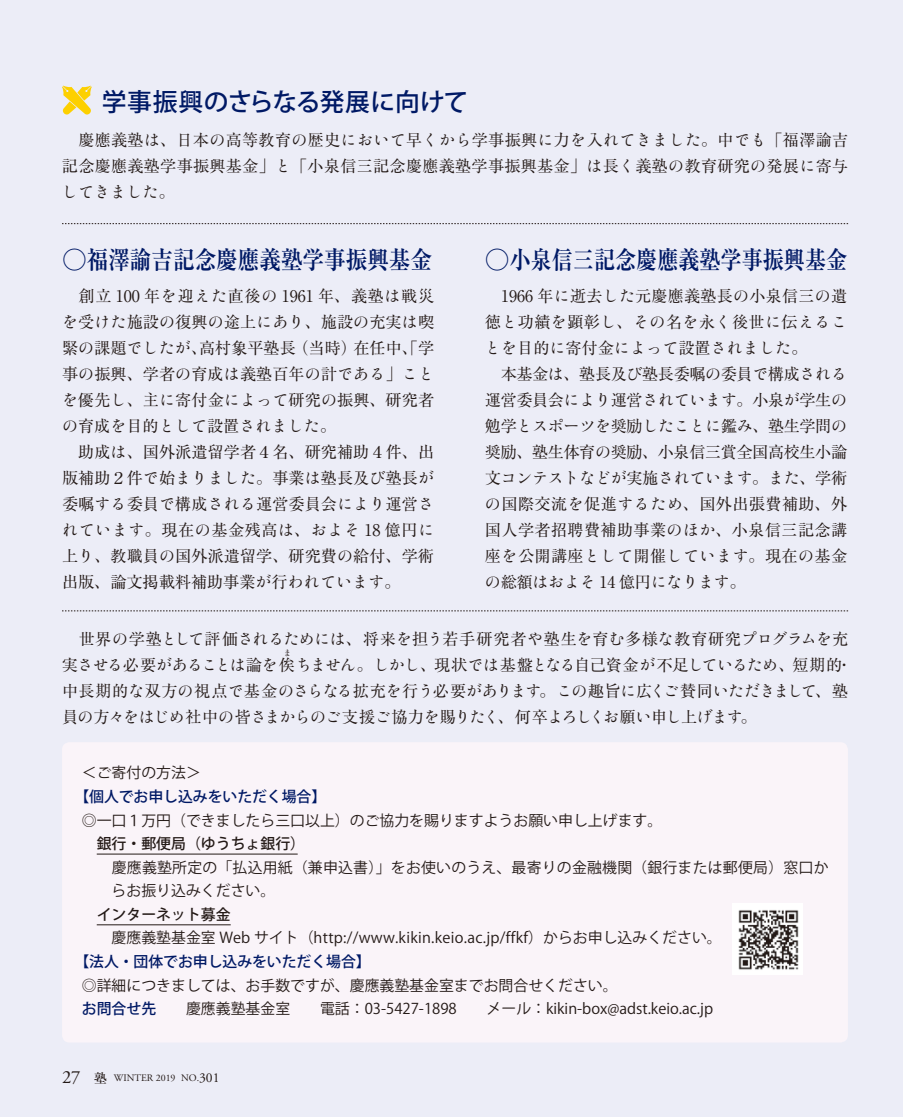
<style>
.page{position:relative;width:903px;height:1117px;background:#fff}
.page>*{position:absolute;margin:0;border:0;box-sizing:border-box;transform-origin:0 0}
.t1{font:700 24.85px "Ryumin Pr 5";color:#001965;scale:.87 1}
.t2{font:700 24.85px "Ryumin Pr 5";color:#001965;scale:.85 1}
.t3{font:500 24.85px "Koz Go Pro";letter-spacing:.005em;color:#001965}
.t4{font:16.1px/26.1px "Ryumin Pr 5";letter-spacing:.01em;color:#231916;text-align:justify}
.t5{font:16.1px/26.1px "Ryumin Std Regular KO";letter-spacing:-.085em;color:#231916}
.t6{font:16.1px "Ryumin Std Regular KO";letter-spacing:-.025em;color:#231916}
.t7{font:16.1px/26.1px "Ryumin Pr 5";letter-spacing:-.025em;color:#231916}
.t8{font:16.1px "Ryumin Std Regular KO";letter-spacing:-.07em;color:#231916}
.t9{font:16.1px "Ryumin Pr 5";letter-spacing:.05em;color:#231916}
.t10{font:16.1px "Ryumin Std Regular KO";color:#231916}
.t11{font:14.88px/23.6px "Koz Go Pro";color:#231916}
.t12{font:500 14.88px "Koz Go Pro";letter-spacing:-.005em;color:#001965}
.t13{font:500 14.88px "Koz Go Pro";color:#231916}
.t14{font:9.97px "Adobe Garamond Pro";color:#231916}
.t15{font:8.05px "Ryumin Std Regular KO";color:#231916}
.s1{font-family:"Ryumin Std Regular KO"}
.s2{font-family:"Ryumin Pr 5"}
.s3{font-weight:500}
.s4{font-weight:500;color:#001965}
.s5{color:#001965}
.s6{font-size:18.55px}
.s7{font-family:"Ryumin Pr 5";font-weight:500;font-size:12.95px}
.s8{font-size:13.65px}
</style>
<div class="page">
<div style="left:0;top:0;width:903px;height:1116px;background:#ecedf7"></div>
<div style="left:62px;top:742px;width:786px;height:300px;background:#faf4f9;border-radius:7px"></div>
<hr style="left:97px;top:853px;width:201px;height:1px;background:#231916">
<hr style="left:97px;top:924px;width:134px;height:1px;background:#231916">
<svg style="left:62px;top:86px;width:30px;height:29px"></svg>
<svg style="left:62px;top:223px;width:786px;height:1px"></svg>
<svg style="left:62px;top:610px;width:786px;height:1px"></svg>
<img style="left:732px;top:903px;width:71px;height:71px">
<h1 class="t3" style="left:102px;top:86px;width:368px">学事振興のさらなる発展に向けて</h1>
<p class="t4" style="left:62px;top:126px;width:788px">　慶應義塾<span class="s1">は</span>、日本<span class="s1">の</span>高等教育<span class="s1">の</span>歴史<span class="s1">において</span>早<span class="s1">くから</span>学事振興<span class="s1">に</span>力<span class="s1">を</span>入<span class="s1">れてきました</span>。中<span class="s1">でも</span>「福澤諭吉記念慶應義塾学事振興基金」<span class="s1">と</span>「小泉信三記念慶應義塾学事振興基金」<span class="s1">は</span>長<span class="s1">く</span>義塾<span class="s1">の</span>教育研究<span class="s1">の</span>発展<span class="s1">に</span>寄与</p>
<p class="t6" style="left:62px;top:180px;width:114px">してきました<span class="s2">。</span></p>
<h1 class="t1" style="left:62px;top:240px;width:427px"><span class="s3">○</span>福澤諭吉記念慶應義塾学事振興基金</h1>
<h1 class="t2" style="left:485px;top:240px;width:428px"><span class="s3">○</span>小泉信三記念慶應義塾学事振興基金</h1>
<p class="t4" style="left:62px;top:281px;width:374px">　創立 100 年<span class="s1">を</span>迎<span class="s1">えた</span>直後<span class="s1">の</span> 1961 年、義塾<span class="s1">は</span>戦災<span class="s1">を</span>受<span class="s1">けた</span>施設<span class="s1">の</span>復興<span class="s1">の</span>途上<span class="s1">にあり</span>、施設<span class="s1">の</span>充実<span class="s1">は</span>喫緊<span class="s1">の</span>課題<span class="s1">でしたが</span>、高村象平塾長（当時）在任中、「学事<span class="s1">の</span>振興、学者<span class="s1">の</span>育成<span class="s1">は</span>義塾百年<span class="s1">の</span>計<span class="s1">である</span>」<span class="s1">ことを</span>優先<span class="s1">し</span>、主<span class="s1">に</span>寄付金<span class="s1">によって</span>研究<span class="s1">の</span>振興、研究者</p>
<p class="t10" style="left:62px;top:414px;width:276px">の<span class="s2">育成</span>を<span class="s2">目的</span>として<span class="s2">設置</span>されました<span class="s2">。</span></p>
<p class="t4" style="left:62px;top:438px;width:374px">　助成<span class="s1">は</span>、国外派遣留学者４名、研究補助４件、出版補助２件<span class="s1">で</span>始<span class="s1">まりました</span>。事業<span class="s1">は</span>塾長及<span class="s1">び</span>塾長<span class="s1">が</span>委嘱<span class="s1">する</span>委員<span class="s1">で</span>構成<span class="s1">される</span>運営委員会<span class="s1">により</span>運営<span class="s1">されています</span>。現在<span class="s1">の</span>基金残高<span class="s1">は</span>、<span class="s1">およそ</span> 18 億円<span class="s1">に</span>上<span class="s1">り</span>、教職員<span class="s1">の</span>国外派遣留学、研究費<span class="s1">の</span>給付、学術出版、論文掲載料補助事業<span class="s1">が</span>行<span class="s1">われています</span>。</p>
<p class="t4" style="left:485px;top:281px;width:364px">　1966 年<span class="s1">に</span>逝去<span class="s1">した</span>元慶應義塾長<span class="s1">の</span>小泉信三<span class="s1">の</span>遺徳<span class="s1">と</span>功績<span class="s1">を</span>顕彰<span class="s1">し</span>、<span class="s1">その</span>名<span class="s1">を</span>永<span class="s1">く</span>後世<span class="s1">に</span>伝<span class="s1">えるこ</span></p>
<p class="t10" style="left:485px;top:336px;width:324px">とを<span class="s2">目的</span>に<span class="s2">寄付金</span>によって<span class="s2">設置</span>されました<span class="s2">。</span></p>
<p class="t7" style="left:485px;top:359px;width:364px">　本基金<span class="s1">は</span>、塾長及<span class="s1">び</span>塾長委嘱<span class="s1">の</span>委員<span class="s1">で</span>構成<span class="s1">される</span>運営委員会<span class="s1">により</span>運営<span class="s1">されています</span>。小泉<span class="s1">が</span>学生<span class="s1">の</span></p>
<p class="t6" style="left:485px;top:414px;width:364px"><span class="s2">勉学</span>とスポーツを<span class="s2">奨励</span>したことに<span class="s2">鑑</span>み<span class="s2">、塾生学問</span>の</p>
<p class="t7" style="left:485px;top:438px;width:364px">奨励、塾生体育<span class="s1">の</span>奨励、小泉信三賞全国高校生小論</p>
<p class="t6" style="left:485px;top:466px;width:364px"><span class="s2">文</span>コンテストなどが<span class="s2">実施</span>されています<span class="s2">。</span>また<span class="s2">、学術</span></p>
<p class="t4" style="left:485px;top:490px;width:364px"><span class="s1">の</span>国際交流<span class="s1">を</span>促進<span class="s1">するため</span>、国外出張費補助、外国人学者招聘費補助事業<span class="s1">のほか</span>、小泉信三記念講座<span class="s1">を</span>公開講座<span class="s1">として</span>開催<span class="s1">しています</span>。現在<span class="s1">の</span>基金</p>
<p class="t6" style="left:485px;top:570px;width:262px">の<span class="s2">総額</span>はおよそ <span class="s2">14 億円</span>になります<span class="s2">。</span></p>
<p class="t9" style="left:62px;top:626px;width:788px">　世界<span class="s1">の</span>学塾<span class="s1">として</span>評価<span class="s1">されるためには</span>、将来<span class="s1">を</span>担<span class="s1">う</span>若手研究者<span class="s1">や</span>塾生<span class="s1">を</span>育<span class="s1">む</span>多様<span class="s1">な</span>教育研究<span class="s1">プログラムを</span>充</p>
<p class="t8" style="left:62px;top:653px;width:792px"><span class="s2">実</span>させる<span class="s2">必要</span>があることは<span class="s2">論</span>を<span class="s2">俟</span>ちません<span class="s2">。</span>しかし<span class="s2">、現状</span>では<span class="s2">基盤</span>となる<span class="s2">自己資金</span>が<span class="s2">不足</span>しているため<span class="s2">、短期的・</span></p>
<p class="t15" style="left:283px;top:646px;width:10px">ま</p>
<p class="t5" style="left:62px;top:676px;width:788px"><span class="s2">中長期的</span>な<span class="s2">双方</span>の<span class="s2">視点</span>で<span class="s2">基金</span>のさらなる<span class="s2">拡充</span>を<span class="s2">行</span>う<span class="s2">必要</span>があります<span class="s2">。</span>この<span class="s2">趣旨</span>に<span class="s2">広</span>くご<span class="s2">賛同</span>いただきまして<span class="s2">、塾員</span>の<span class="s2">方々</span>をはじめ<span class="s2">社中</span>の<span class="s2">皆</span>さまからのご<span class="s2">支援</span>ご<span class="s2">協力</span>を<span class="s2">賜</span>りたく<span class="s2">、何卒</span>よろしくお<span class="s2">願</span>い<span class="s2">申</span>し<span class="s2">上</span>げます<span class="s2">。</span></p>
<p class="t11" style="left:82px;top:761px;width:121px">＜ご寄付の方法＞</p>
<p class="t12" style="left:74px;top:786px;width:253px">【個人でお申し込みをいただく場合】</p>
<p class="t11" style="left:82px;top:808px;width:582px">◎一口１万円（できましたら三口以上）のご協力を賜りますようお願い申し上げます。</p>
<p class="t13" style="left:97px;top:833px;width:210px">銀行・郵便局（ゆうちょ銀行）</p>
<p class="t11" style="left:112px;top:855px;width:718px;text-indent:-30px">　　慶應義塾所定の「払込用紙（兼申込書）」をお使いのうえ、最寄りの金融機関（銀行または郵便局）窓口からお振り込みください。</p>
<p class="t13" style="left:97px;top:904px;width:135px">インターネット募金</p>
<p class="t11" style="left:82px;top:926px;width:641px">　　慶應義塾基金室 Web サイト（http://www.kikin.keio.ac.jp/ffkf）からお申し込みください。</p>
<p class="t12" style="left:74px;top:951px;width:298px">【法人・団体でお申し込みをいただく場合】</p>
<p class="t11" style="left:82px;top:973px;width:633px">◎詳細につきましては、お手数ですが、慶應義塾基金室までお問合せください。<br><span class="s4">お問合せ先</span><span class="s5">　　</span>慶應義塾基金室　　電話：03-5427-1898　　メール：kikin-box@adst.keio.ac.jp</p>
<p class="t14" style="left:62px;top:1071px;width:159px"><span class="s6">27</span> <span class="s7">塾</span> WINTER 2019 NO.<span class="s8">301</span></p>
</div>
